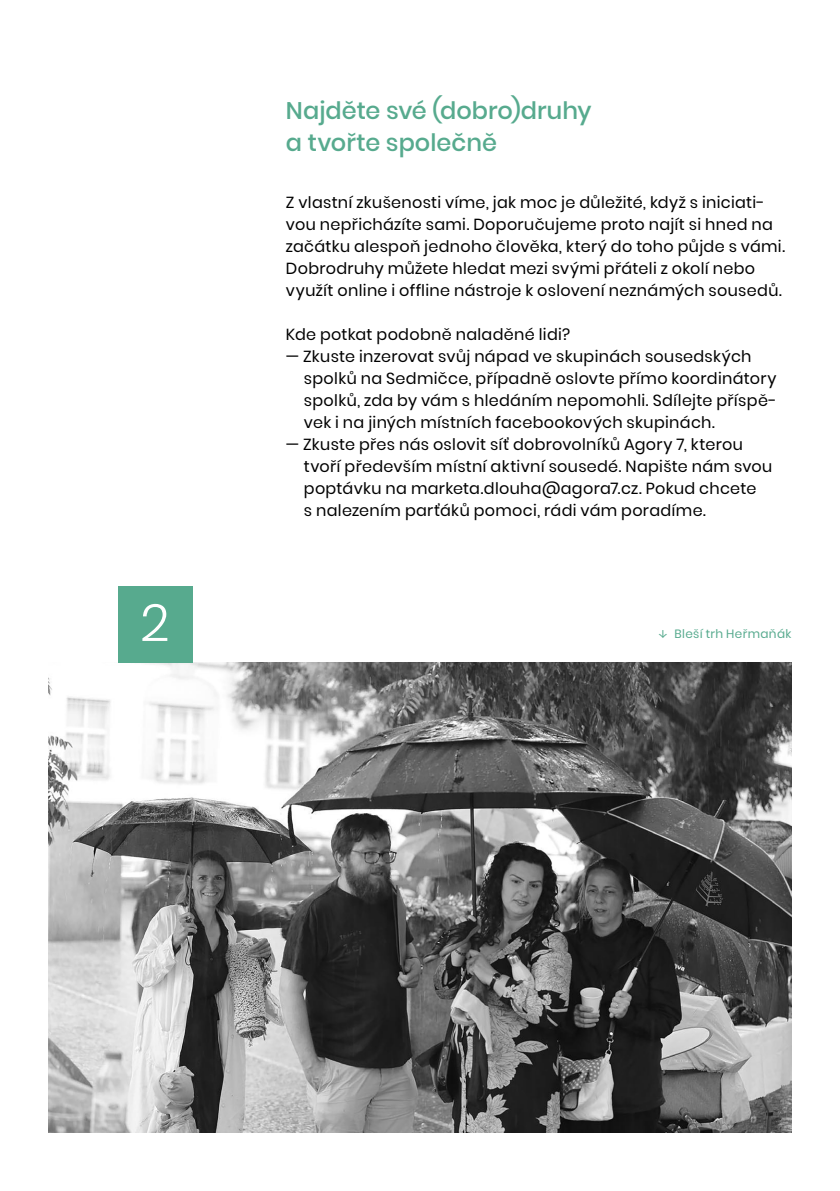
<style>
.page{position:relative;width:840px;height:1191px;background:#fff}
.page>*{position:absolute;margin:0;border:0;box-sizing:border-box;transform-origin:0 0}
.t1{font:300 52px "Poppins";color:#fff}
.t2{font:500 24px/32px "Poppins";color:#57aa8e}
.t3{font:16px/22px "Poppins";letter-spacing:.02em;color:#000}
.t4{font:12px "Poppins";letter-spacing:.03em;color:#57aa8e}
.s1{font-family:"Work Sans"}
</style>
<div class="page">
<img style="left:48px;top:662px;width:743px;height:471px">
<div style="left:118px;top:586px;width:74px;height:77px;background:#57aa8e"></div>
<h1 class="t1" style="left:140px;top:592px;width:31px">2</h1>
<h2 class="t2" style="left:286px;top:95px;width:307px">Najděte své (dobro)druhy a tvořte společně</h2>
<p class="t3" style="left:286px;top:191px;width:500px">Z vlastní zkušenosti víme, jak moc je důležité, když s iniciati&shy;vou nepřicházíte sami. Doporučujeme proto najít si hned na začátku alespoň jednoho člověka, který do toho půjde s vámi.<br>Dobrodruhy můžete hledat mezi svými přáteli z okolí nebo využít online i offline nástroje k oslovení neznámých sousedů.</p>
<p class="t3" style="left:286px;top:323px;width:286px">Kde potkat podobně naladěné lidi?</p>
<p class="t3" style="left:304px;top:345px;width:474px;text-indent:-18px">— Zkuste inzerovat svůj nápad ve skupinách sousedských spolků na Sedmičce, případně oslovte přímo koordinátory spolků, zda by vám s hledáním nepomohli. Sdílejte příspě&shy;vek i na jiných místních facebookových skupinách.</p>
<p class="t3" style="left:304px;top:433px;width:469px;text-indent:-18px">— Zkuste přes nás oslovit síť dobrovolníků Agory 7, kterou tvoří především místní aktivní sousedé. Napište nám svou poptávku na marketa.dlouha@agora7.cz. Pokud chcete<br>s nalezením parťáků pomoci, rádi vám poradíme.</p>
<p class="t4" style="left:658px;top:626px;width:134px"><span class="s1">↓</span> Bleší trh Heřmaňák</p>
</div>
